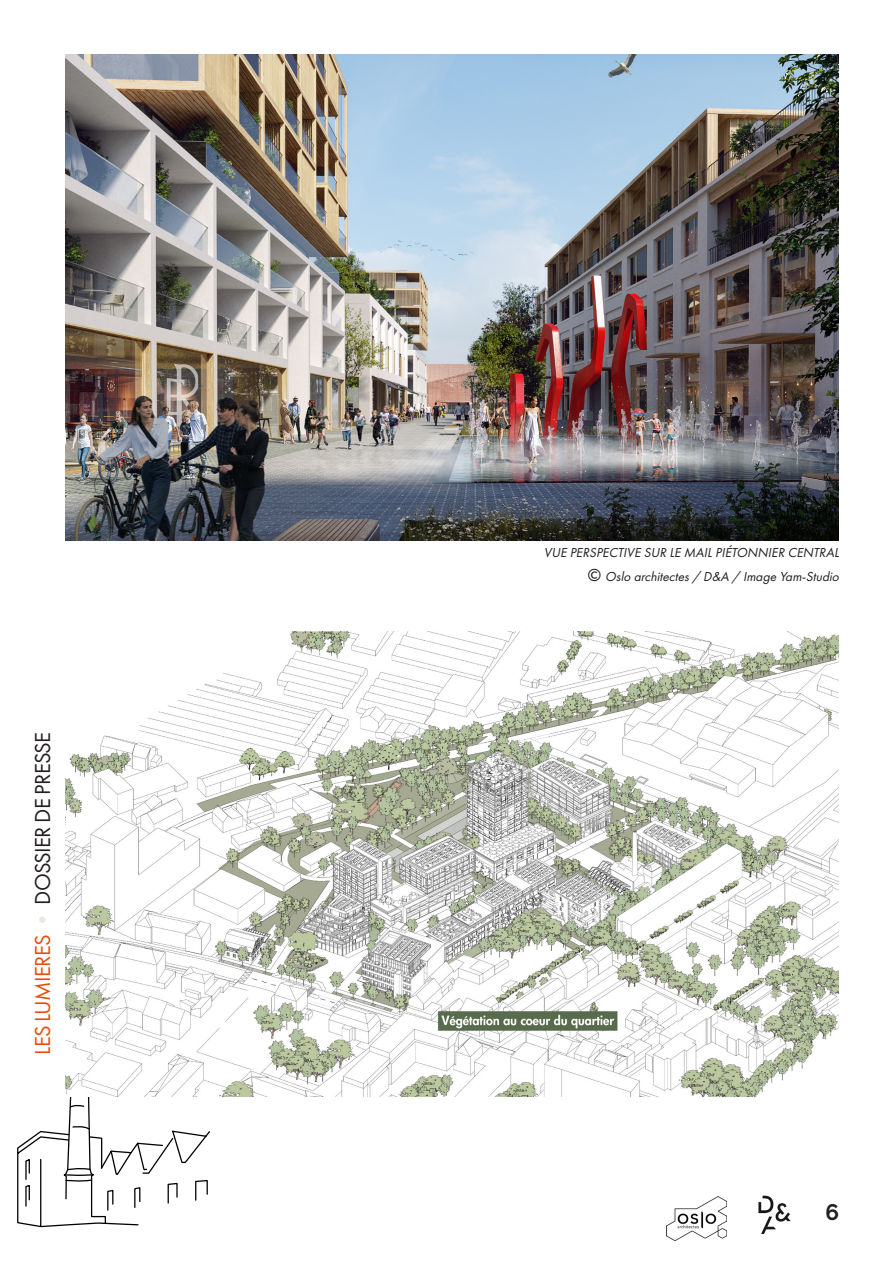
<style>
.page{position:relative;width:893px;height:1263px;background:#fff}
.page>*{position:absolute;margin:0;border:0;box-sizing:border-box;transform-origin:0 0}
.t1{font:22.5px "Futura PT";letter-spacing:-.03em;color:#231f20}
.t2{font:700 22.5px "Raleway";color:#231f20}
.t3{font:italic 13.5px "Futura PT";color:#231f20}
.s1{color:#e84e0e}
.s2{color:#e8e8e1}
.s3{font-style:normal;font-size:18px}
</style>
<div class="page">
<img style="left:667px;top:1196px;width:59px;height:44px">
<img style="left:758px;top:1195px;width:33px;height:40px">
<svg style="left:17px;top:1096px;width:193px;height:132px"></svg>
<img style="left:65px;top:631px;width:774px;height:465px">
<img style="left:65px;top:54px;width:774px;height:486px">
<h1 class="t1" style="left:29px;top:1055px;width:324px;rotate:-90deg"><span class="s1">LES LUMIERES</span> <span class="s2">•</span> DOSSIER DE PRESSE</h1>
<p class="t3" style="left:544px;top:545px;width:299px">VUE PERSPECTIVE SUR LE MAILPIÉTONNIER CENTRAL</p>
<p class="t3" style="left:588px;top:569px;width:256px"><span class="s3">©</span> Oslo architectes/ D&amp;A / Image Yam-Studio</p>
<h1 class="t2" style="left:825px;top:1199px;width:15px">6</h1>
</div>
